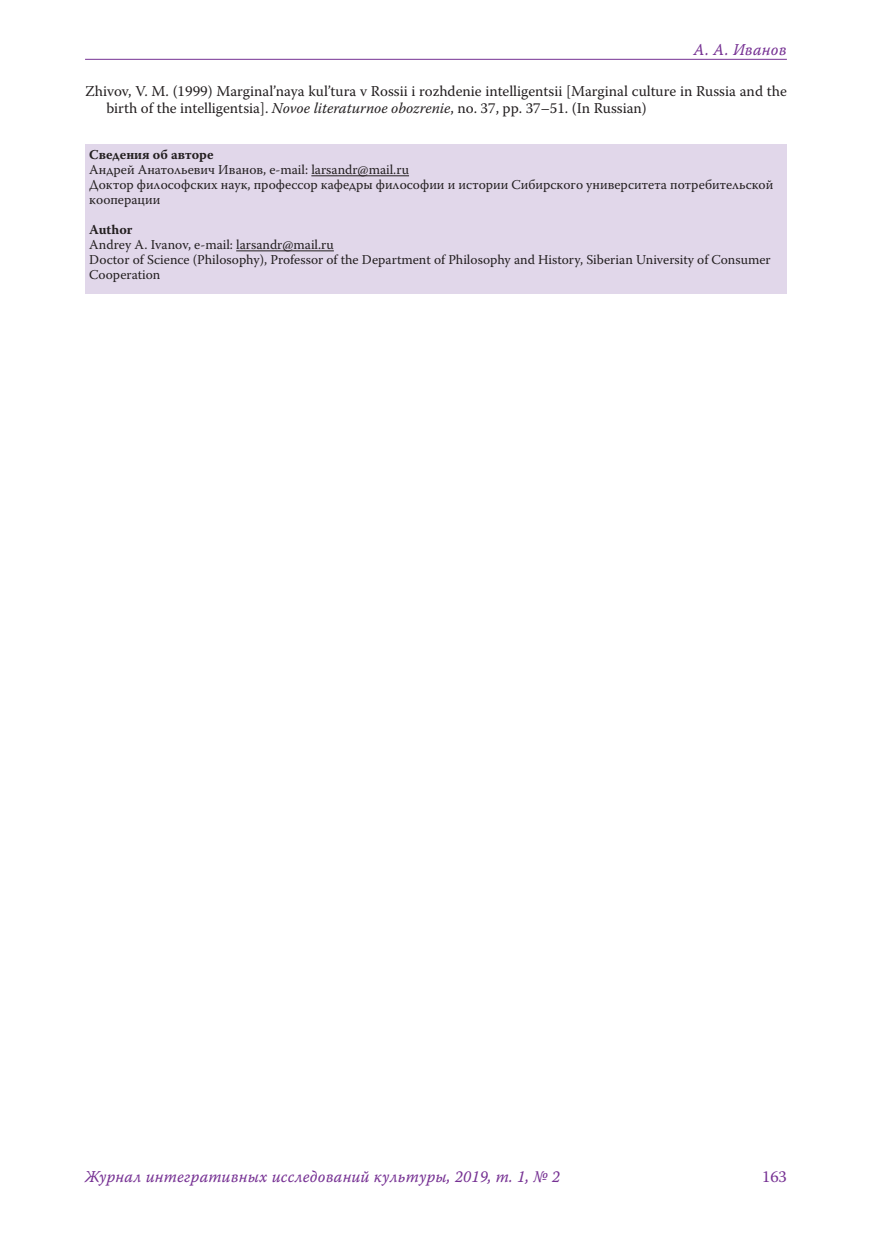
<style>
.page{position:relative;width:872px;height:1234px;background:#fff}
.page>*{position:absolute;margin:0;border:0;box-sizing:border-box;transform-origin:0 0}
.t1{font:16.5px "Warnock Pro It Capt";letter-spacing:.01em;color:#763193;scale:.95 1}
.t2{font:16.5px "Warnock Pro";color:#763193}
.LIT{font:15px/17.2px "Warnock Pro";color:#231f20}
.Affiliation_info{font:13.5px/15px "Warnock Pro";color:#231f20}
.Affiliation_info-2{font:700 13.5px "Warnock Pro";color:#231f20}
.s1{font-style:italic}
</style>
<div class="page">
<hr style="left:85px;top:59px;width:702px;height:1px;background:#763193">
<div style="left:85px;top:145px;width:702px;height:149px;background:#e1d7ea"></div>
<hr style="left:311px;top:175px;width:98px;height:1px;background:#231f20">
<hr style="left:236px;top:250px;width:98px;height:1px;background:#231f20">
<p class="t1" style="left:694px;top:39px;width:99px">А. А. Иванов</p>
<p class="LIT" style="left:106px;top:82px;width:682px;text-indent:-21px">Zhivov, V. M. (1999) Marginal’naya kul’tura v Rossii i rozhdenie intelligentsii [Marginal culture in Russia and the birth of the intelligentsia]. <span class="s1">Novoe literaturnoe obozrenie</span>, no. 37, pp. 37–51. (In Russian)</p>
<p class="Affiliation_info-2" style="left:89px;top:146px;width:126px">Сведения об авторе</p>
<p class="Affiliation_info" style="left:89px;top:162px;width:321px">Андрей Анатольевич Иванов, e-mail: larsandr@mail.ru</p>
<p class="Affiliation_info" style="left:89px;top:177px;width:685px">Доктор философских наук, профессор кафедры философии и истории Сибирского университета потребительской кооперации</p>
<p class="Affiliation_info-2" style="left:89px;top:221px;width:45px">Author</p>
<p class="Affiliation_info" style="left:89px;top:237px;width:246px">Andrey A. Ivanov, e-mail: larsandr@mail.ru</p>
<p class="Affiliation_info" style="left:89px;top:252px;width:683px">Doctor of Science (Philosophy), Professor of the Department of Philosophy and History, Siberian University of Consumer<br>Cooperation</p>
<p class="t1" style="left:85px;top:1166px;width:501px">Журнал интегративных исследований культуры, 2019, т. 1, № 2</p>
<p class="t2" style="left:762px;top:1166px;width:26px">163</p>
</div>
